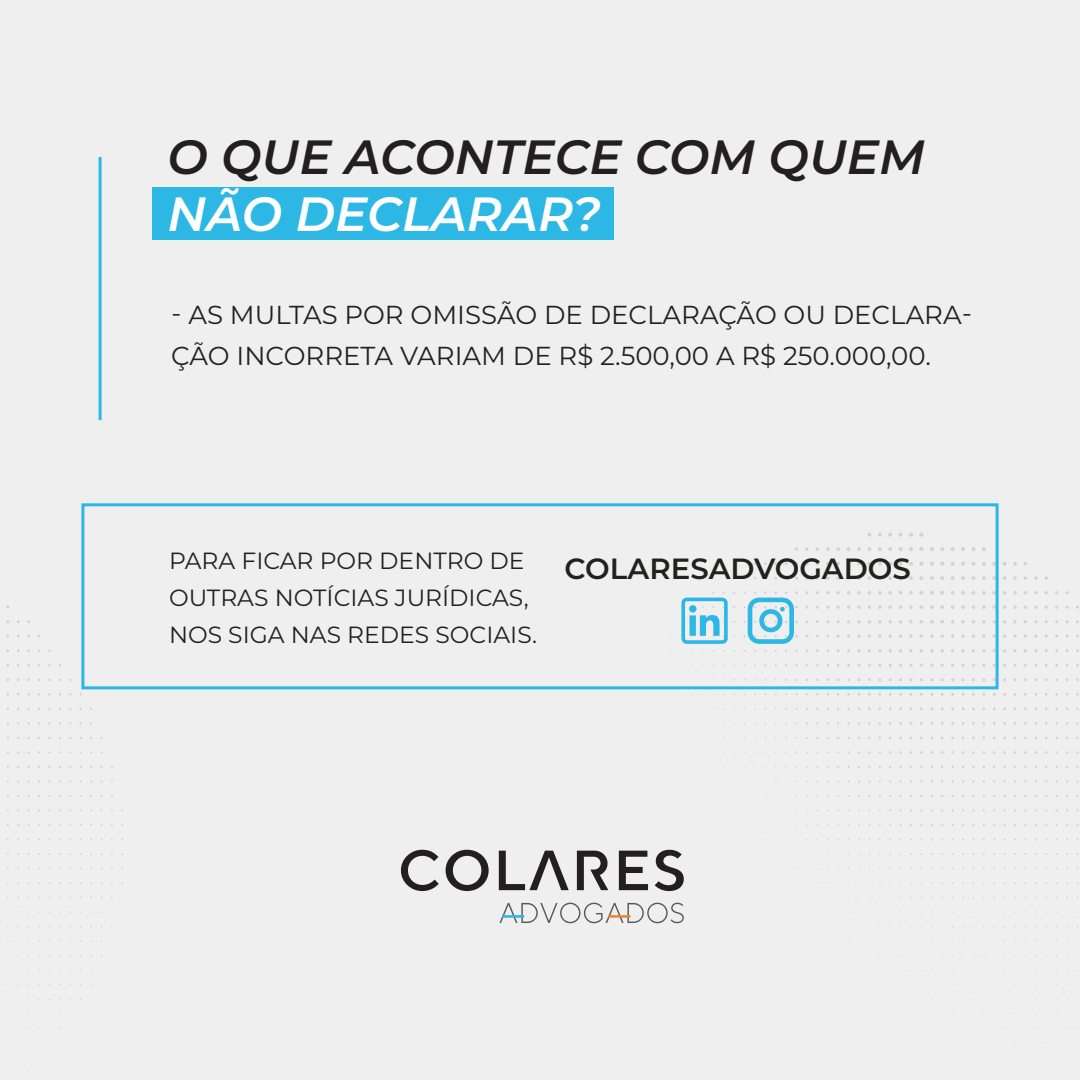
<style>
.page{position:relative;width:1080px;height:1080px;background:#efefef}
.page>*{position:absolute;margin:0;border:0;box-sizing:border-box;transform-origin:0 0}
.t1{font:italic 600 48px "Montserrat";color:#221f20}
.t2{font:italic 600 48px "Montserrat";color:#fff}
.t3{font:600 29.2px "Montserrat";color:#212120}
.t4{font:26px/41px "Montserrat";color:#212120}
.t5{font:23.4px/37px "Montserrat";color:#212120}
</style>
<div class="page">
<svg style="left:401px;top:850px;width:283px;height:41px"></svg>
<svg style="left:499px;top:903px;width:185px;height:20px"></svg>
<svg style="left:919px;top:533px;width:5px;height:4px"></svg>
<svg style="left:909px;top:533px;width:4px;height:4px"></svg>
<svg style="left:899px;top:533px;width:4px;height:4px"></svg>
<svg style="left:888px;top:533px;width:4px;height:4px"></svg>
<svg style="left:878px;top:533px;width:4px;height:4px"></svg>
<svg style="left:867px;top:533px;width:4px;height:4px"></svg>
<svg style="left:982px;top:547px;width:4px;height:4px"></svg>
<svg style="left:971px;top:547px;width:4px;height:4px"></svg>
<svg style="left:961px;top:547px;width:4px;height:4px"></svg>
<svg style="left:951px;top:547px;width:4px;height:4px"></svg>
<svg style="left:940px;top:547px;width:4px;height:4px"></svg>
<svg style="left:930px;top:547px;width:4px;height:4px"></svg>
<svg style="left:919px;top:547px;width:4px;height:4px"></svg>
<svg style="left:909px;top:547px;width:4px;height:4px"></svg>
<svg style="left:899px;top:547px;width:4px;height:4px"></svg>
<svg style="left:888px;top:547px;width:4px;height:4px"></svg>
<svg style="left:878px;top:547px;width:4px;height:4px"></svg>
<svg style="left:867px;top:547px;width:4px;height:4px"></svg>
<svg style="left:857px;top:547px;width:4px;height:4px"></svg>
<svg style="left:847px;top:547px;width:4px;height:4px"></svg>
<svg style="left:836px;top:547px;width:4px;height:4px"></svg>
<svg style="left:826px;top:547px;width:4px;height:4px"></svg>
<svg style="left:805px;top:547px;width:4px;height:4px"></svg>
<svg style="left:1013px;top:562px;width:4px;height:4px"></svg>
<svg style="left:982px;top:562px;width:4px;height:4px"></svg>
<svg style="left:961px;top:561px;width:4px;height:4px"></svg>
<svg style="left:951px;top:562px;width:4px;height:4px"></svg>
<svg style="left:940px;top:562px;width:4px;height:4px"></svg>
<svg style="left:930px;top:562px;width:4px;height:4px"></svg>
<svg style="left:919px;top:562px;width:4px;height:4px"></svg>
<svg style="left:909px;top:562px;width:4px;height:4px"></svg>
<svg style="left:899px;top:562px;width:4px;height:4px"></svg>
<svg style="left:888px;top:562px;width:4px;height:4px"></svg>
<svg style="left:878px;top:562px;width:4px;height:4px"></svg>
<svg style="left:857px;top:562px;width:4px;height:3px"></svg>
<svg style="left:1034px;top:576px;width:4px;height:4px"></svg>
<svg style="left:1013px;top:576px;width:4px;height:4px"></svg>
<svg style="left:982px;top:576px;width:4px;height:4px"></svg>
<svg style="left:961px;top:576px;width:4px;height:4px"></svg>
<svg style="left:951px;top:576px;width:4px;height:4px"></svg>
<svg style="left:940px;top:576px;width:4px;height:4px"></svg>
<svg style="left:930px;top:576px;width:4px;height:4px"></svg>
<svg style="left:919px;top:576px;width:4px;height:4px"></svg>
<svg style="left:909px;top:576px;width:4px;height:4px"></svg>
<svg style="left:899px;top:576px;width:4px;height:4px"></svg>
<svg style="left:888px;top:576px;width:4px;height:4px"></svg>
<svg style="left:878px;top:576px;width:4px;height:4px"></svg>
<svg style="left:857px;top:576px;width:4px;height:4px"></svg>
<svg style="left:836px;top:576px;width:4px;height:4px"></svg>
<svg style="left:982px;top:591px;width:4px;height:4px"></svg>
<svg style="left:961px;top:591px;width:4px;height:4px"></svg>
<svg style="left:940px;top:591px;width:4px;height:4px"></svg>
<svg style="left:930px;top:591px;width:4px;height:4px"></svg>
<svg style="left:909px;top:591px;width:4px;height:4px"></svg>
<svg style="left:888px;top:591px;width:4px;height:4px"></svg>
<svg style="left:878px;top:591px;width:4px;height:4px"></svg>
<svg style="left:982px;top:605px;width:4px;height:4px"></svg>
<svg style="left:961px;top:605px;width:4px;height:4px"></svg>
<svg style="left:940px;top:605px;width:4px;height:4px"></svg>
<svg style="left:930px;top:605px;width:4px;height:4px"></svg>
<svg style="left:909px;top:605px;width:4px;height:4px"></svg>
<svg style="left:888px;top:605px;width:4px;height:4px"></svg>
<svg style="left:878px;top:605px;width:4px;height:4px"></svg>
<svg style="left:961px;top:620px;width:4px;height:4px"></svg>
<svg style="left:940px;top:620px;width:4px;height:4px"></svg>
<svg style="left:930px;top:620px;width:4px;height:4px"></svg>
<svg style="left:909px;top:620px;width:4px;height:4px"></svg>
<hr style="left:99px;top:157px;width:3px;height:263px;background:#2cb7e5">
<div style="left:152px;top:188px;width:461px;height:52px;background:#2cb7e5"></div>
<svg style="left:743px;top:591px;width:51px;height:53px"></svg>
<svg style="left:775px;top:606px;width:13px;height:5px"></svg>
<svg style="left:681px;top:592px;width:47px;height:52px"></svg>
<div style="left:689px;top:605px;width:8px;height:8px;background:#2cb7e5;border-radius:50%"></div>
<div style="left:81px;top:503px;width:918px;height:186px;border:3px solid #2cb7e5"></div>
<h1 class="t1" style="left:167px;top:123px;width:759px">O QUE ACONTECE COM QUEM</h1>
<h1 class="t2" style="left:167px;top:180px;width:435px">NÃO DECLARAR?</h1>
<p class="t4" style="left:171px;top:293px;width:802px">- AS MULTAS POR OMISSÃO DE DECLARAÇÃO OU DECLARA-<br>ÇÃO INCORRETA VARIAM DE R$ 2.500,00 A R$ 250.000,00.</p>
<p class="t5" style="left:169px;top:541px;width:370px">PARA FICAR POR DENTRO DE<br>OUTRAS NOTÍCIAS JURÍDICAS,<br>NOS SIGA NAS REDES SOCIAIS.</p>
<p class="t3" style="left:564px;top:548px;width:348px">COLARESADVOGADOS</p>
</div>
